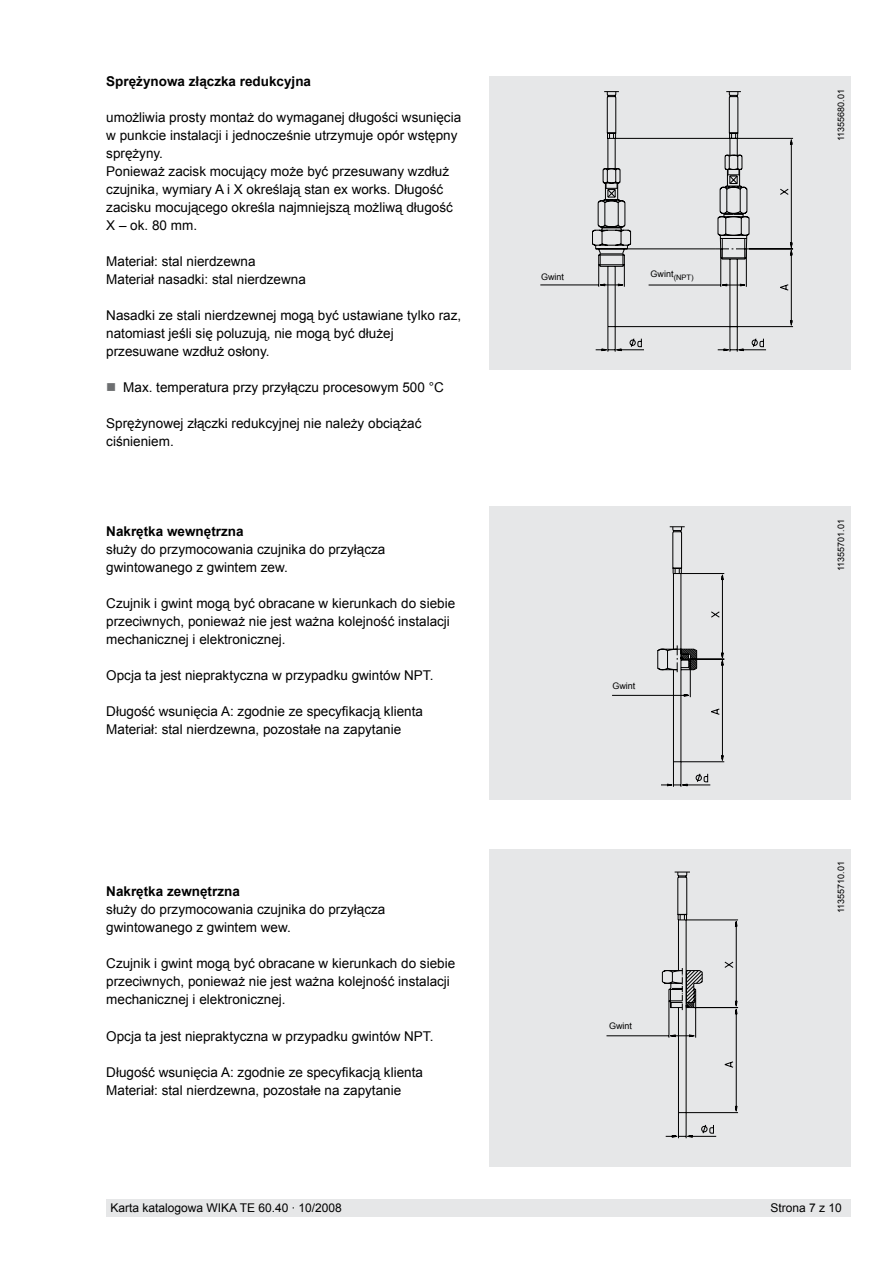
<style>
.page{position:relative;width:893px;height:1263px;background:#fff}
.page>*{position:absolute;margin:0;border:0;box-sizing:border-box;transform-origin:0 0}
.t1{font:13.5px/18px "Arial";color:#000}
.t2{font:700 13.5px "Arial";color:#000}
.t3{font:13.5px "Wingdings";color:#6d6f71}
.t4{font:12px "Arial";color:#000}
.t5{font:9px "Arial";color:#000}
</style>
<div class="page">
<div style="left:106px;top:1199px;width:744px;height:17px;background:#e6e7e8"></div>
<div style="left:489px;top:77px;width:361px;height:293px;background:#e6e7e8"></div>
<div style="left:489px;top:507px;width:361px;height:293px;background:#e6e7e8"></div>
<div style="left:489px;top:849px;width:361px;height:317px;background:#e6e7e8"></div>
<svg style="left:540px;top:137px;width:253px;height:215px"></svg>
<svg style="left:591px;top:91px;width:195px;height:236px"></svg>
<svg style="left:721px;top:154px;width:27px;height:64px"></svg>
<svg style="left:612px;top:526px;width:113px;height:261px"></svg>
<svg style="left:606px;top:871px;width:132px;height:268px"></svg>
<p class="t2" style="left:106px;top:73px;width:206px">Sprężynowa złączka redukcyjna</p>
<p class="t1" style="left:106px;top:109px;width:356px">umożliwia prosty montaż do wymaganej długości wsunięcia w punkcie instalacji i jednocześnie utrzymuje opór wstępny sprężyny.<br>Ponieważ zacisk mocujący może być przesuwany wzdłuż czujnika, wymiary A i X określają stan ex works. Długość zacisku mocującego określa najmniejszą możliwą długość X – ok. 80 mm.</p>
<p class="t1" style="left:106px;top:253px;width:201px">Materiał: stal nierdzewna<br>Materiał nasadki: stal nierdzewna</p>
<p class="t1" style="left:106px;top:307px;width:356px">Nasadki ze stali nierdzewnej mogą być ustawiane tylko raz, natomiast jeśli się poluzują, nie mogą być dłużej przesuwane wzdłuż osłony.</p>
<p class="t1" style="left:123px;top:379px;width:322px">Max. temperatura przy przyłączu procesowym 500 °C</p>
<p class="t1" style="left:106px;top:415px;width:317px">Sprężynowej złączki redukcyjnej nie należy obciążać ciśnieniem.</p>
<p class="t3" style="left:106px;top:380px;width:12px">■</p>
<p class="t2" style="left:106px;top:523px;width:139px">Nakrętka wewnętrzna</p>
<p class="t1" style="left:106px;top:541px;width:281px">służy do przymocowania czujnika do przyłącza gwintowanego z gwintem zew.</p>
<p class="t1" style="left:106px;top:595px;width:350px">Czujnik i gwint mogą być obracane w kierunkach do siebie przeciwnych, ponieważ nie jest ważna kolejność instalacji mechanicznej i elektronicznej.</p>
<p class="t1" style="left:106px;top:667px;width:329px">Opcja ta jest niepraktyczna w przypadku gwintów NPT.</p>
<p class="t1" style="left:106px;top:703px;width:318px">Długość wsunięcia A: zgodnie ze specyfikacją klienta<br>Materiał: stal nierdzewna, pozostałe na zapytanie</p>
<p class="t2" style="left:106px;top:883px;width:135px">Nakrętka zewnętrzna</p>
<p class="t1" style="left:106px;top:901px;width:281px">służy do przymocowania czujnika do przyłącza gwintowanego z gwintem wew.</p>
<p class="t1" style="left:106px;top:955px;width:350px">Czujnik i gwint mogą być obracane w kierunkach do siebie przeciwnych, ponieważ nie jest ważna kolejność instalacji mechanicznej i elektronicznej.</p>
<p class="t1" style="left:106px;top:1027px;width:329px">Opcja ta jest niepraktyczna w przypadku gwintów NPT.</p>
<p class="t1" style="left:106px;top:1063px;width:318px">Długość wsunięcia A: zgodnie ze specyfikacją klienta<br>Materiał: stal nierdzewna, pozostałe na zapytanie</p>
<p class="t5" style="left:541px;top:271px;width:25px">Gwint</p>
<p class="t5" style="left:651px;top:268px;width:45px">Gwint<sub>(NPT)</sub></p>
<p class="t5" style="left:612px;top:680px;width:25px">Gwint</p>
<p class="t5" style="left:609px;top:1020px;width:25px">Gwint</p>
<p class="t5" style="left:835px;top:141px;width:53px;rotate:-90deg">11355680.01</p>
<p class="t5" style="left:835px;top:571px;width:53px;rotate:-90deg">11355701.01</p>
<p class="t5" style="left:835px;top:913px;width:53px;rotate:-90deg">11355710.01</p>
<p class="t4" style="left:111px;top:1200px;width:233px">Karta katalogowa WIKA TE 60.40 ∙ 10/2008</p>
<p class="t4" style="left:771px;top:1200px;width:73px">Strona z 10</p>
</div>
